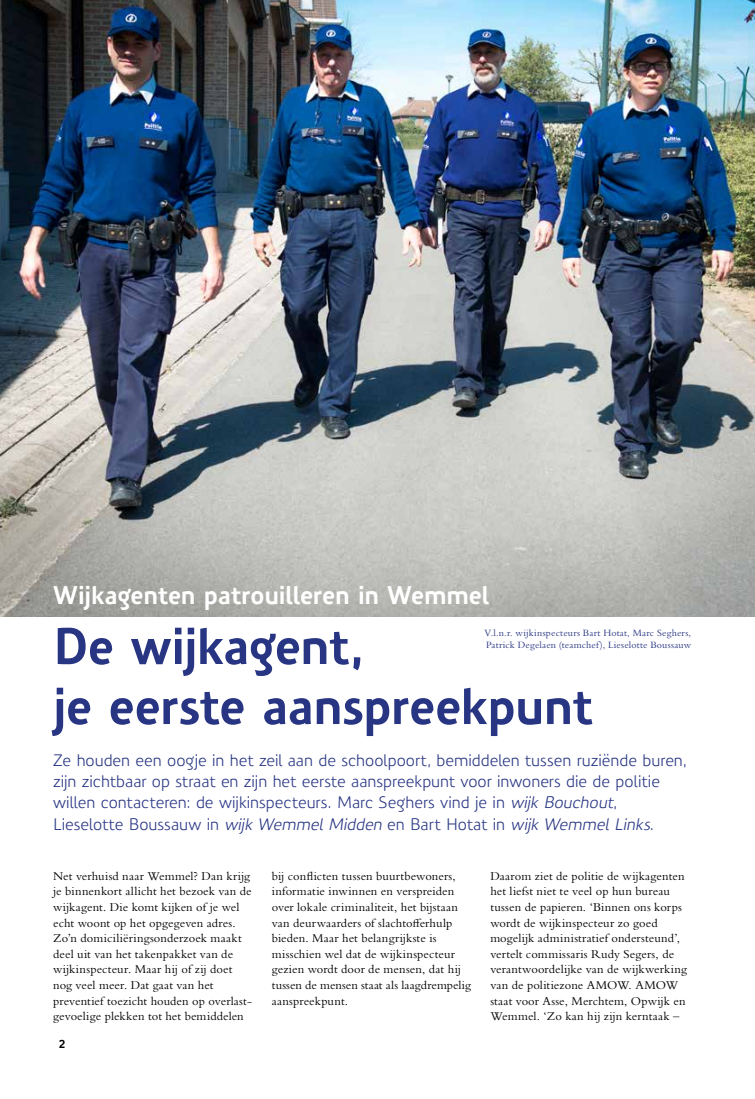
<style>
.page{position:relative;width:755px;height:1099px;background:#fff}
.page>*{position:absolute;margin:0;border:0;box-sizing:border-box;transform-origin:0 0}
.t1{font:700 50px/60px "Precious Sans";letter-spacing:-.015em;color:#283583}
.t2{font:700 25px "Precious Sans";letter-spacing:-.01em;color:#fff}
.t3{font:16.25px/21.2px "Precious Sans";color:#283583}
.t4{font:12.5px/15.6px "Bembo Std";letter-spacing:.01em;color:#000}
.t5{font:700 11.25px "Precious Sans";color:#000}
.t6{font:10px/12px "Bembo Std";letter-spacing:.02em;color:#283583}
.s1{font-style:italic}
</style>
<div class="page">
<img style="left:0;top:0;width:755px;height:617px">
<h2 class="t2" style="left:53px;top:579px;width:438px">Wijkagenten patrouilleren in Wemmel</h2>
<h1 class="t1" style="left:53px;top:617px;width:541px">De wijkagent,<br>je eerste aanspreekpunt</h1>
<p class="t6" style="left:484px;top:626px;width:208px">V.l.n.r. wijkinspecteurs Bart Hotat, Marc Seghers,<br>Patrick Degelaen (teamchef), Lieselotte Boussauw</p>
<p class="t3" style="left:53px;top:749px;width:635px">Ze houden een oogje in het zeil aan de schoolpoort, bemiddelen tussen ruziënde buren, zijn zichtbaar op straat en zijn het eerste aanspreekpunt voor inwoners die de politie willen contacteren: de wijkinspecteurs. Marc Seghers vind je in <span class="s1">wijk Bouchout</span>, Lieselotte Boussauw in <span class="s1">wijk Wemmel Midden</span> en Bart Hotat in <span class="s1">wijk Wemmel Links</span>.</p>
<p class="t4" style="left:53px;top:867px;width:200px">Net verhuisd naar Wemmel? Dan krijg je binnenkort allicht het bezoek van de wijkagent. Die komt kijken of je wel echt woont op het opgegeven adres.<br>Zo’n domiciliëringsonderzoek maakt deel uit van het takenpakket van de wijkinspecteur. Maar hij of zij doet nog veel meer. Dat gaat van het preventief toezicht houden op overlast&shy;gevoelige plekken tot het bemiddelen</p>
<p class="t5" style="left:58px;top:1037px;width:9px">2</p>
<p class="t4" style="left:272px;top:867px;width:201px">bij conflicten tussen buurtbewoners, informatie inwinnen en verspreiden over lokale criminaliteit, het bijstaan van deurwaarders of slachtofferhulp bieden. Maar het belangrijkste is misschien wel dat de wijkinspecteur gezien wordt door de mensen, dat hij tussen de mensen staat als laagdrempelig aanspreekpunt.</p>
<p class="t4" style="left:490px;top:867px;width:198px">Daarom ziet de politie de wijkagenten het liefst niet te veel op hun bureau tussen de papieren. ‘Binnen ons korps wordt de wijkinspecteur zo goed mogelijk administratief ondersteund’, vertelt commissaris Rudy Segers, de verantwoordelijke van de wijkwerking van de politiezone AMOW. AMOW staat voor Asse, Merchtem, Opwijk en Wemmel. ‘Zo kan hij zijn kerntaak –</p>
</div>
